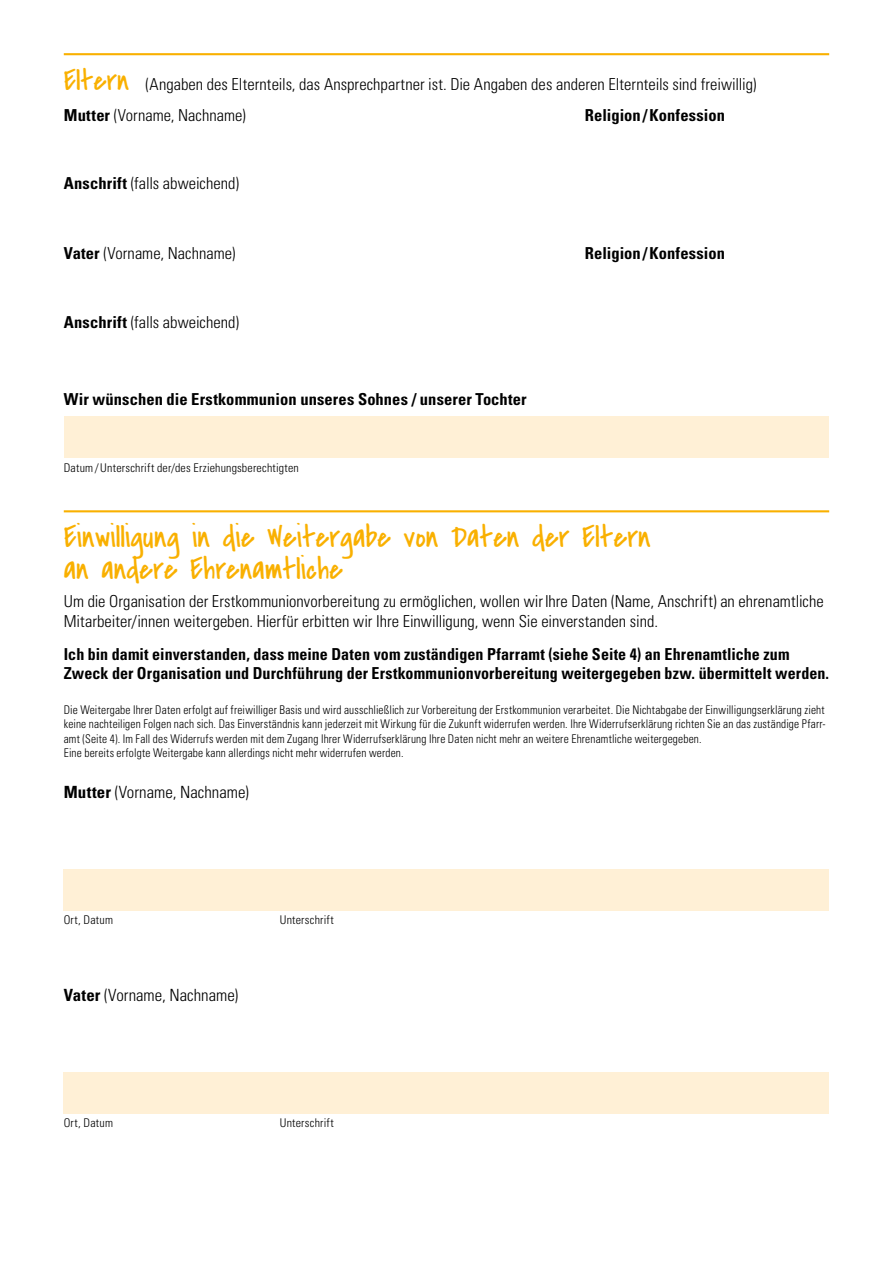
<style>
.page{position:relative;width:893px;height:1263px;background:#fff}
.page>*{position:absolute;margin:0;border:0;box-sizing:border-box;transform-origin:0 0}
.t1{font:31.5px/31.5px "Covered By Your Grace";color:#f9b000}
.t2{font:30px "Covered By Your Grace";color:#f9b000}
.t3{font:300 condensed 16.8px "Univers LT Std";color:#000}
.t4{font:300 condensed 16.5px/19.8px "Univers LT Std";color:#000}
.t5{font:700 condensed 16.5px/19.8px "Univers LT Std";letter-spacing:.005em;color:#000}
.t6{font:300 condensed 12px/14.4px "Univers LT Std";letter-spacing:.015em;color:#000;scale:.95 1}
.t7{font:300 condensed 12px "Univers LT Std";letter-spacing:.015em;color:#000}
.s1{font-weight:700}
</style>
<div class="page">
<hr style="left:64px;top:53px;width:765px;height:2px;background:#f9b000">
<div style="left:64px;top:416px;width:764px;height:42px;background:#fff0d6"></div>
<hr style="left:64px;top:510px;width:765px;height:2px;background:#f9b000">
<div style="left:64px;top:869px;width:765px;height:41px;background:#fff0d6"></div>
<div style="left:64px;top:1072px;width:765px;height:41px;background:#fff0d6"></div>
<h2 class="t2" style="left:64px;top:60px;width:67px">Eltern</h2>
<h3 class="t4" style="left:146px;top:74px;width:612px">(Angaben des Elternteils, das Ansprechpartner ist. Die Angaben des anderen Elternteils sind freiwillig)</h3>
<h3 class="t4" style="left:64px;top:105px;width:183px"><span class="s1">Mutter</span> (Vorname, Nachname)</h3>
<h3 class="t5" style="left:585px;top:105px;width:141px">Religion /Konfession</h3>
<h3 class="t4" style="left:64px;top:173px;width:177px"><span class="s1">Anschrift</span> (falls abweichend)</h3>
<h3 class="t4" style="left:64px;top:243px;width:173px"><span class="s1">Vater</span> (Vorname, Nachname)</h3>
<h3 class="t5" style="left:585px;top:243px;width:141px">Religion /Konfession</h3>
<h3 class="t4" style="left:64px;top:312px;width:177px"><span class="s1">Anschrift</span> (falls abweichend)</h3>
<h3 class="t5" style="left:64px;top:389px;width:464px">Wir wünschen die Erstkommunion unseres Sohnes / unserer Tochter</h3>
<p class="t7" style="left:64px;top:460px;width:237px">Datum/Unterschrift der/des Erziehungsberechtigten</p>
<h1 class="t1" style="left:64px;top:521px;width:588px">Einwilligung in die Weitergabe von Daten der Eltern an andere Ehrenamtliche</h1>
<h3 class="t4" style="left:64px;top:591px;width:761px">Um die Organisation der Erstkommunionvorbereitung zu ermöglichen, wollen wirIhre Daten (Name, Anschrift) an ehrenamtliche<br>Mitarbeiter/innen weitergeben. Hierfür erbitten wir Ihre Einwilligung, wenn Sie einverstanden sind.</h3>
<h3 class="t5" style="left:64px;top:644px;width:767px">Ich bin damit einverstanden, dass meine Daten vom zuständigen Pfarramt (siehe Seite 4) an Ehrenamtliche zum<br>Zweck der Organisation und Durchführung der Erstkommunionvorbereitung weitergegeben bzw. übermittelt werden.</h3>
<p class="t6" style="left:64px;top:702px;width:803px">Die Weitergabe Ihrer Daten erfolgt auf freiwilliger Basis und wird ausschließlich zur Vorbereitung der Erstkommunion verarbeitet. Die Nichtabgabe der Einwilligungserklärung zieht keine nachteiligen Folgen nach sich. Das Einverständnis kann jederzeit mit Wirkung für die Zukunft widerrufen werden. Ihre Widerrufserklärung richten Sie an das zuständige Pfarr&shy;amt (Seite 4). Im Fall des Widerrufs werden mit dem Zugang Ihrer Widerrufserklärung Ihre Daten nicht mehr an weitere Ehrenamtliche weitergegeben.<br>Eine bereits erfolgte Weitergabe kann allerdings nicht mehr widerrufen werden.</p>
<h3 class="t3" style="left:64px;top:782px;width:187px"><span class="s1">Mutter</span> (Vorname, Nachname)</h3>
<p class="t7" style="left:64px;top:913px;width:51px">Ort, Datum</p>
<p class="t7" style="left:280px;top:913px;width:56px">Unterschrift</p>
<h3 class="t3" style="left:64px;top:985px;width:176px"><span class="s1">Vater</span> (Vorname, Nachname)</h3>
<p class="t7" style="left:64px;top:1116px;width:51px">Ort, Datum</p>
<p class="t7" style="left:280px;top:1116px;width:56px">Unterschrift</p>
</div>
